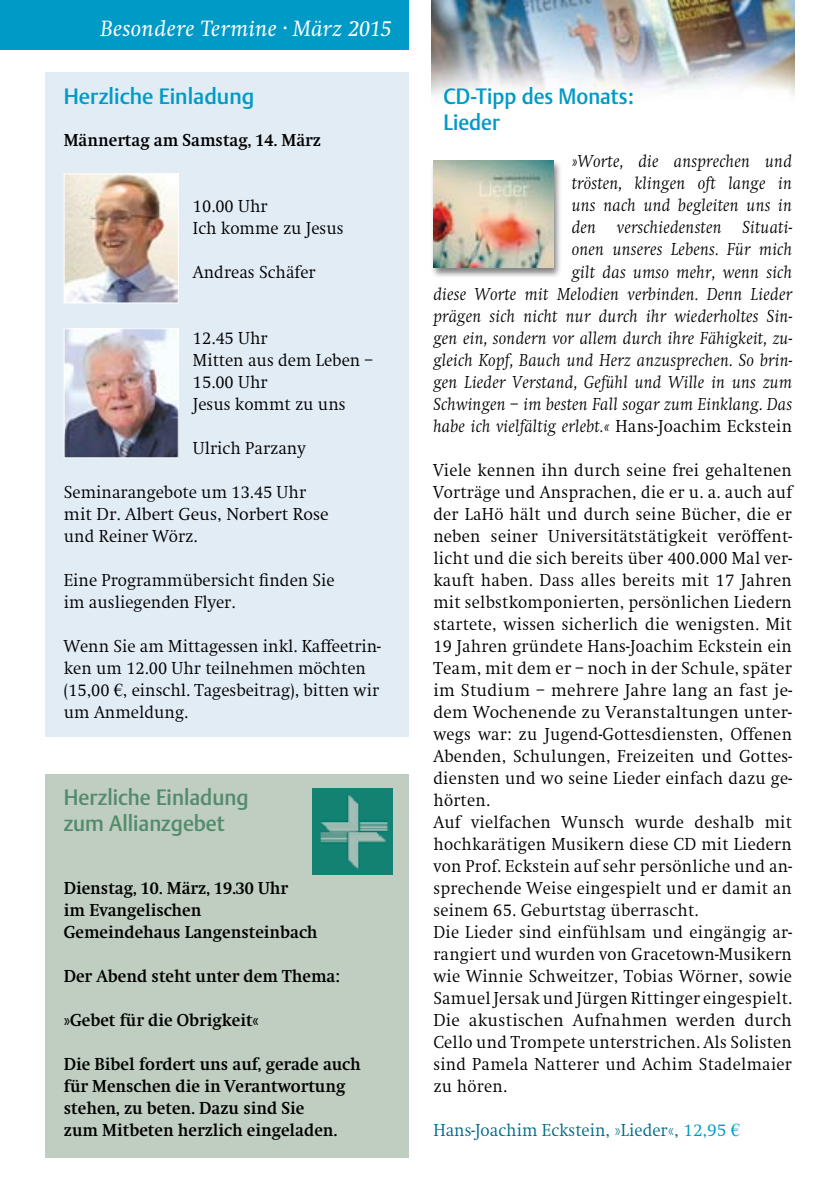
<style>
.page{position:relative;width:840px;height:1191px;background:#fff}
.page>*{position:absolute;margin:0;border:0;box-sizing:border-box;transform-origin:0 0}
.t1{font:italic 23px "Swift EF";letter-spacing:.02em;color:#fff}
.t2{font:500 22px/26px "DTL Argo TOT";color:#548b6c;scale:.95 1}
.t3{font:500 22px/26px "DTL Argo TOT";color:#009ac6;scale:.94 1}
.t4{font:500 22px "DTL Argo TOT";color:#009ac6}
.t5{font:300 18px/22px "Swift EF";letter-spacing:.015em;color:#000;scale:.94 1}
.t6{font:italic 300 18px/22px "Swift EF";letter-spacing:.015em;color:#000;text-align:right;scale:.94 1}
.t7{font:300 18px/22px "Swift EF";letter-spacing:.015em;color:#000;scale:.95 1}
.t8{font:700 18px/22px "Swift EF";color:#000;scale:.95 1}
.t9{font:300 18px "Swift EF";color:#006a87;scale:.95 1}
.s1{font-family:"Times New Roman";font-weight:400}
.s2{font-style:normal}
.s3{color:#009ac6}
.s4{font-family:"Times New Roman";font-weight:400;color:#009ac6}
</style>
<div class="page">
<img style="left:431px;top:0;width:363px;height:95px">
<div style="left:0;top:0;width:408px;height:50px;background:#009ac6"></div>
<div style="left:430px;top:159px;width:132px;height:119px;background:#000;opacity:.5"></div>
<img style="left:433px;top:160px;width:120px;height:107px">
<div style="left:45px;top:72px;width:363px;height:664px;background:#e1ecf5"></div>
<div style="left:45px;top:774px;width:363px;height:384px;background:#bfcec0"></div>
<img style="left:312px;top:788px;width:80px;height:87px">
<img style="left:66px;top:175px;width:111px;height:126px">
<div style="left:64px;top:173px;width:115px;height:130px;border:1px solid #fff"></div>
<img style="left:66px;top:330px;width:111px;height:126px">
<div style="left:64px;top:328px;width:115px;height:130px;border:1px solid #fff"></div>
<p class="t1" style="left:100px;top:16px;width:292px">Besondere Termine · März 2015</p>
<p class="t4" style="left:64px;top:83px;width:192px">Herzliche Einladung</p>
<p class="t8" style="left:64px;top:129px;width:272px">Männertag am Samstag, 14. März</p>
<p class="t7" style="left:193px;top:195px;width:160px">10.00 Uhr<br>Ich komme zu Jesus</p>
<p class="t7" style="left:193px;top:261px;width:130px">Andreas Schäfer</p>
<p class="t7" style="left:193px;top:327px;width:191px">12.45 Uhr<br>Mitten aus dem Leben –<br>15.00 Uhr<br>Jesus kommt zu uns</p>
<p class="t7" style="left:193px;top:437px;width:120px">Ulrich Parzany</p>
<p class="t7" style="left:64px;top:481px;width:280px">Seminarangebote um 13.45 Uhr mit Dr. Albert Geus, Norbert Rose und Reiner Wörz.</p>
<p class="t7" style="left:64px;top:569px;width:286px">Eine Programmübersicht finden Sie im ausliegenden Flyer.</p>
<p class="t7" style="left:64px;top:635px;width:335px">Wenn Sie am Mittagessen inkl. Kaffeetrin&shy;ken um 12.00 Uhr teilnehmen möchten (15,00 <span class="s1">€</span>, einschl. Tagesbeitrag), bitten wir um Anmeldung.</p>
<p class="t2" style="left:64px;top:784px;width:196px">Herzliche Einladung zum Allianzgebet</p>
<p class="t8" style="left:64px;top:877px;width:268px">Dienstag, 10. März, 19.30 Uhr<br>im Evangelischen<br>Gemeindehaus Langensteinbach</p>
<p class="t8" style="left:64px;top:965px;width:291px">Der Abend steht unter dem Thema:</p>
<p class="t8" style="left:64px;top:1009px;width:207px">»Gebet für die Obrigkeit«</p>
<p class="t8" style="left:64px;top:1053px;width:314px">Die Bibel fordert uns auf, gerade auch für Menschen die in Verantwortung stehen, zu beten. Dazu sind Sie<br>zum Mitbeten herzlich eingeladen.</p>
<p class="t3" style="left:443px;top:83px;width:204px">CD-Tipp des Monats:<br>Lieder</p>
<p class="t6" style="left:433px;top:151px;width:383px">»Worte, die ansprechen und<br>trösten, klingen oft lange in<br>uns nach und begleiten uns in<br>den verschiedensten Situati-<br>onen unseres Lebens. Für mich<br>gilt das umso mehr, wenn sich<br>diese Worte mit Melodien verbinden. Denn Lieder prägen sich nicht nur durch ihr wiederholtes Sin&shy;gen ein, sondern vor allem durch ihre Fähigkeit, zu&shy;gleich Kopf, Bauch und Herz anzusprechen. So brin&shy;gen Lieder Verstand, Gefühl und Wille in uns zum Schwingen – im besten Fall sogar zum Einklang. Das habe ich vielfältig erlebt.« <span class="s2">Hans-Joachim Eckstein</span></p>
<p class="t5" style="left:433px;top:459px;width:383px">Viele kennen ihn durch seine frei gehaltenen Vorträge und Ansprachen, die er u. a. auch auf der LaHö hält und durch seine Bücher, die er neben seiner Universitätstätigkeit veröffent&shy;licht und die sich bereits über 400.000 Mal ver&shy;kauft haben. Dass alles bereits mit 17 Jahren mit selbstkomponierten, persönlichen Liedern startete, wissen sicherlich die wenigsten. Mit 19 Jahren gründete Hans-Joachim Eckstein ein Team, mit dem er – noch in der Schule, später im Studium – mehrere Jahre lang an fast je&shy;dem Wochenende zu Veranstaltungen unter&shy;wegs war: zu Jugend-Gottesdiensten, Offenen Abenden, Schulungen, Freizeiten und Gottes&shy;diensten und wo seine Lieder einfach dazu ge&shy;hörten.<br>Auf vielfachen Wunsch wurde deshalb mit hochkarätigen Musikern diese CD mit Liedern von Prof. Eckstein auf sehr persönliche und an&shy;sprechende Weise eingespielt und er damit an seinem 65. Geburtstag überrascht.<br>Die Lieder sind einfühlsam und eingängig ar&shy;rangiert und wurden von Gracetown-Musikern wie Winnie Schweitzer, Tobias Wörner, sowie Samuel Jersak und Jürgen Rittinger eingespielt.<br>Die akustischen Aufnahmen werden durch Cello und Trompete unterstrichen. Als Solisten sind Pamela Natterer und Achim Stadelmaier zu hören.</p>
<p class="t9" style="left:433px;top:1120px;width:324px">Hans-Joachim Eckstein, »Lieder«, <span class="s3">12,95</span> <span class="s4">€</span></p>
</div>
